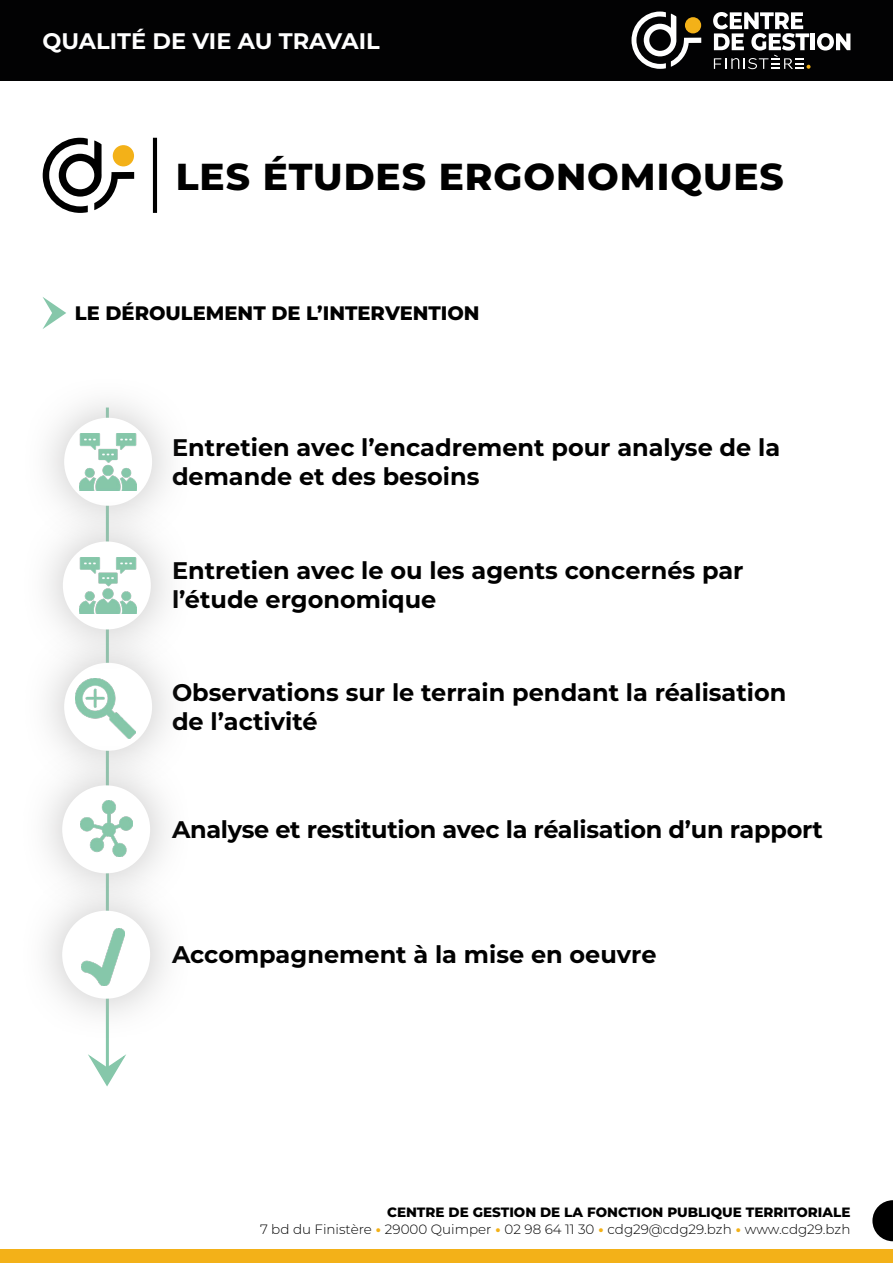
<style>
.page{position:relative;width:893px;height:1263px;background:#fff}
.page>*{position:absolute;margin:0;border:0;box-sizing:border-box;transform-origin:0 0}
.t1{font:800 37.5px "Montserrat";letter-spacing:.025em;color:#000}
.t2{font:700 24px/28.8px "Montserrat";color:#000}
.t3{font:700 22.5px "Montserrat";color:#fff}
.t4{font:800 19.5px "Montserrat";color:#000}
.t5{font:300 13.5px/16.2px "Montserrat";color:#000;text-align:right}
.s1{font-weight:800}
.s2{font-weight:800;color:#f3b118}
</style>
<div class="page">
<div style="left:0;top:1249px;width:893px;height:14px;background:#f3b118"></div>
<svg style="left:872px;top:1200px;width:21px;height:41px"></svg>
<svg style="left:43px;top:297px;width:23px;height:32px"></svg>
<div style="left:0;top:0;width:893px;height:81px;background:#020203"></div>
<svg style="left:631px;top:12px;width:70px;height:57px"></svg>
<div style="left:685px;top:17px;width:16px;height:16px;background:#f3b118;border-radius:50%"></div>
<svg style="left:713px;top:12px;width:97px;height:57px"></svg>
<hr style="left:811px;top:33px;width:4px;height:17px;background:#fff">
<svg style="left:817px;top:33px;width:33px;height:18px"></svg>
<hr style="left:106px;top:407px;width:3px;height:663px;background:#86c7aa">
<svg style="left:88px;top:1052px;width:38px;height:35px"></svg>
<div style="left:22px;top:621px;width:172px;height:172px;background:#b3b2b2;opacity:.8"></div>
<div style="left:64px;top:663px;width:88px;height:88px;background:#fff;border-radius:50%"></div>
<div style="left:20px;top:743px;width:172px;height:172px;background:#b3b2b2;opacity:.8"></div>
<div style="left:62px;top:785px;width:88px;height:88px;background:#fff;border-radius:50%"></div>
<div style="left:20px;top:869px;width:172px;height:172px;background:#b3b2b2;opacity:.8"></div>
<div style="left:62px;top:911px;width:88px;height:88px;background:#fff;border-radius:50%"></div>
<div style="left:22px;top:376px;width:172px;height:172px;background:#b3b2b2;opacity:.8"></div>
<div style="left:64px;top:418px;width:88px;height:88px;background:#fff;border-radius:50%"></div>
<div style="left:21px;top:500px;width:171px;height:171px;background:#b3b2b2;opacity:.8"></div>
<div style="left:63px;top:541px;width:88px;height:88px;background:#fff;border-radius:50%"></div>
<img style="left:82px;top:928px;width:42px;height:57px">
<img style="left:76px;top:678px;width:59px;height:60px">
<img style="left:80px;top:557px;width:57px;height:57px">
<img style="left:80px;top:433px;width:57px;height:57px">
<img style="left:80px;top:801px;width:52px;height:55px">
<svg style="left:43px;top:138px;width:91px;height:75px"></svg>
<div style="left:113px;top:145px;width:21px;height:21px;background:#f3b118;border-radius:50%"></div>
<hr style="left:153px;top:138px;width:4px;height:75px;background:#000">
<p class="t3" style="left:43px;top:25px;width:339px">QUALITÉ DE VIE AU TRAVAIL</p>
<h1 class="t1" style="left:176px;top:150px;width:609px">LES ÉTUDES ERGONOMIQUES</h1>
<p class="t4" style="left:75px;top:299px;width:406px">LE DÉROULEMENT DE L’INTERVENTION</p>
<p class="t2" style="left:172px;top:432px;width:610px">Entretien avec l’encadrement pour analyse de la demande et des besoins</p>
<p class="t2" style="left:172px;top:555px;width:573px">Entretien avec le ou les agents concernés par l’étude ergonomique</p>
<p class="t2" style="left:172px;top:677px;width:616px">Observations sur le terrain pendant la réalisation de l’activité</p>
<p class="t2" style="left:172px;top:814px;width:652px">Analyse et restitution avec la réalisation d’un rapport</p>
<p class="t2" style="left:172px;top:939px;width:486px">Accompagnement à la mise en oeuvre</p>
<p class="t5" style="left:260px;top:1204px;width:592px"><span class="s1">CENTRE DE GESTION DE LA FONCTION PUBLIQUE TERRITORIALE<br></span>7 bd du Finistère <span class="s2">•</span> 29000 Quimper <span class="s2">•</span> 02 98 64 11 30 <span class="s2">•</span> cdg29@cdg29.bzh <span class="s2">•</span> www.cdg29.bzh</p>
</div>
